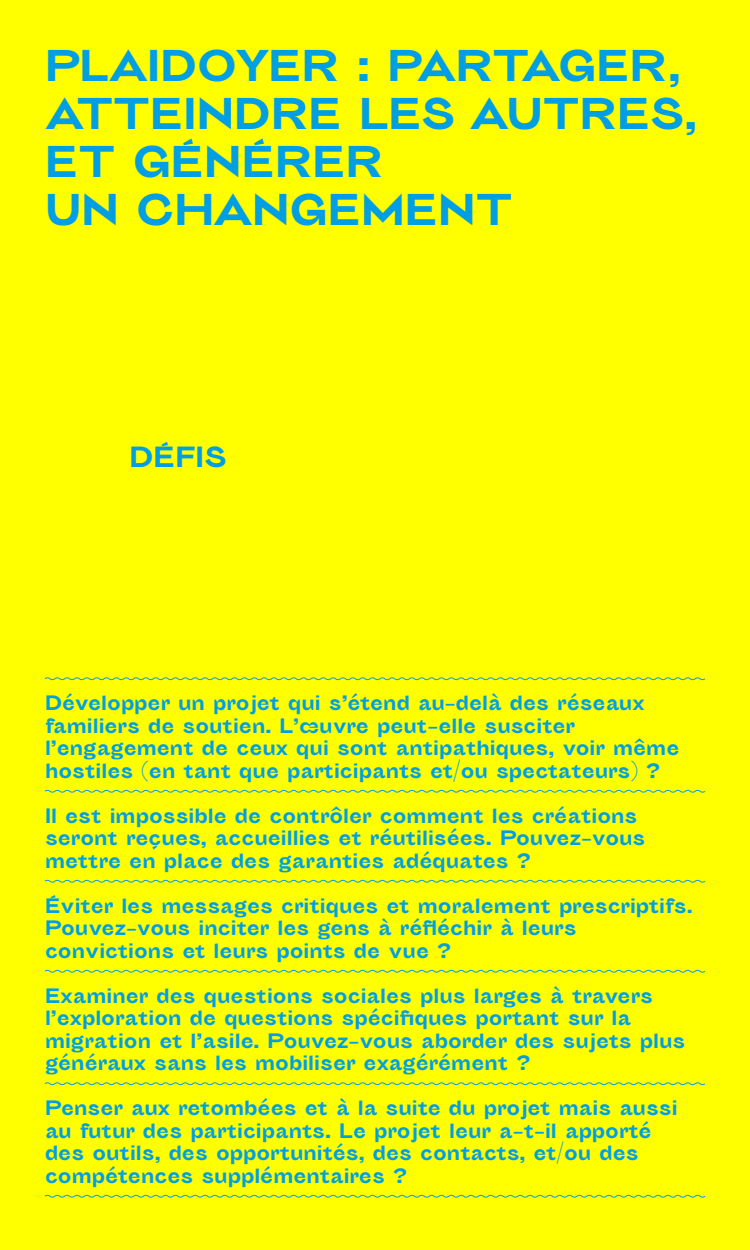
<style>
.page{position:relative;width:750px;height:1250px;background:#ff0}
.page>*{position:absolute;margin:0;border:0;box-sizing:border-box;transform-origin:0 0}
.t1{font:40px/48px "Sporting Grotesque XX Gras";color:#009fe3}
.t2{font:26.25px "Sporting Grotesque XX Gras";color:#009fe3}
.t3{font:18.75px/22.5px "Sporting Grotesque XX Gras";color:#009fe3}
</style>
<div class="page">
<svg style="left:44px;top:677px;width:662px;height:4px"></svg>
<svg style="left:44px;top:789px;width:662px;height:4px"></svg>
<svg style="left:44px;top:879px;width:662px;height:4px"></svg>
<svg style="left:44px;top:969px;width:662px;height:4px"></svg>
<svg style="left:44px;top:1082px;width:662px;height:4px"></svg>
<svg style="left:44px;top:1194px;width:662px;height:4px"></svg>
<h1 class="t1" style="left:45px;top:43px;width:653px">PLAIDOYER : PARTAGER,<br>ATTEINDRE LES AUTRES,<br>ET GÉNÉRER<br>UN CHANGEMENT</h1>
<h2 class="t2" style="left:129px;top:443px;width:99px">DÉFIS</h2>
<p class="t3" style="left:45px;top:692px;width:636px">Développer un projet qui s’étend au-delà des réseaux familiers de soutien. L’œuvre peut-elle susciter l’engagement de ceux qui sont antipathiques, voir même hostiles (en tant que participants et/ou spectateurs) ?</p>
<p class="t3" style="left:45px;top:805px;width:602px">Il est impossible de contrôler comment les créations seront reçues, accueillies et réutilisées. Pouvez-vous mettre en place des garanties adéquates ?</p>
<p class="t3" style="left:45px;top:895px;width:649px">Éviter les messages critiques et moralement prescriptifs.<br>Pouvez-vous inciter les gens à réfléchir à leurs convictions et leurs points de vue ?</p>
<p class="t3" style="left:45px;top:985px;width:642px">Examiner des questions sociales plus larges à travers l’exploration de questions spécifiques portant sur la migration et l’asile. Pouvez-vous aborder des sujets plus généraux sans les mobiliser exagérément ?</p>
<p class="t3" style="left:45px;top:1097px;width:634px">Penser aux retombées et à la suite du projet mais aussi au futur des participants. Le projet leur a-t-il apporté des outils, des opportunités, des contacts, et/ou des compétences supplémentaires ?</p>
</div>
